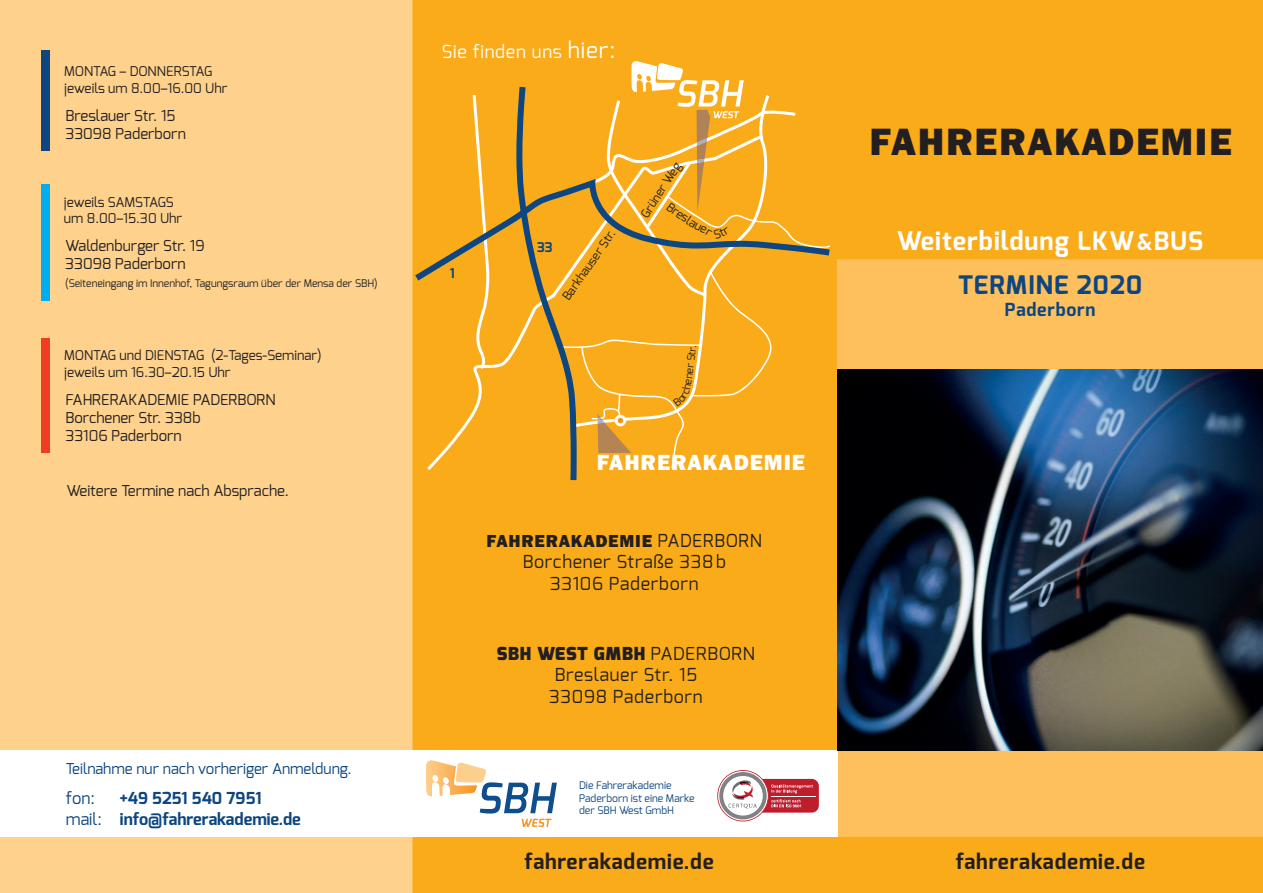
<style>
.page{position:relative;width:1263px;height:893px;background:#faab1a}
.page>*{position:absolute;margin:0;border:0;box-sizing:border-box;transform-origin:0 0}
.t1{font:800 39.15px "Franklin Gothic";letter-spacing:.04em;color:#231f20}
.t2{font:700 25.5px "Exo";letter-spacing:.04em;color:#fff}
.t3{font:700 25.5px "Exo";letter-spacing:.04em;color:#0d4680}
.t4{font:800 22.5px "Franklin Gothic";letter-spacing:.04em;color:#fff}
.t5{font:700 21px "Exo";letter-spacing:.04em;color:#231f20}
.t6{font:18px "Exo";letter-spacing:.04em;color:#fff}
.t7{font:700 18px "Exo";letter-spacing:.04em;color:#0d4680}
.t8{font:17.85px/21.5px "Exo";letter-spacing:.04em;color:#231f20;text-align:center}
.t9{font:800 17.85px "Franklin Gothic";letter-spacing:.04em;color:#231f20}
.t10{font:700 16.5px/21px "Exo";color:#0d4680}
.t11{font:16.5px "Exo";color:#0d4680}
.t12{font:15px/18px "Exo";color:#231f20}
.t13{font:15px "Exo";color:#0d4680}
.t14{font:13.5px/16.2px "Exo";color:#231f20}
.t15{font:700 13.5px "Exo";color:#0d4680}
.t16{font:12px "Exo";color:#231f20}
.t17{font:10.5px "Exo";color:#231f20}
.t18{font:10.5px/12.6px "Exo";color:#0d4680}
.s1{font-weight:400}
.s2{font-size:22.5px}
.s3{font-family:"Exo";font-weight:400}
.s4{font-weight:900}
</style>
<div class="page">
<div style="left:0;top:0;width:412px;height:893px;background:#fed28d"></div>
<div style="left:0;top:750px;width:838px;height:87px;background:#fff"></div>
<svg style="left:426px;top:760px;width:131px;height:67px"></svg>
<div style="left:837px;top:259px;width:426px;height:578px;background:#fdc05d"></div>
<hr style="left:837px;top:750px;width:1px;height:87px;background:#fff">
<img style="left:838px;top:369px;width:425px;height:381px">
<div style="left:41px;top:50px;width:9px;height:100px;background:#0d4680"></div>
<div style="left:726px;top:779px;width:93px;height:34px;background:#be1d2c;border-radius:7px"></div>
<hr style="left:771px;top:796px;width:44px;height:1px;background:#fff">
<svg style="left:717px;top:770px;width:96px;height:51px"></svg>
<div style="left:41px;top:184px;width:8px;height:116px;background:#00aeef"></div>
<div style="left:41px;top:338px;width:9px;height:115px;background:#ef3c22"></div>
<svg style="left:415px;top:61px;width:415px;height:419px"></svg>
<p class="t14" style="left:64px;top:63px;width:165px">MONTAG – DONNERSTAG jeweils um 8.00–16.00 Uhr</p>
<p class="t12" style="left:65px;top:106px;width:122px">Breslauer Str. 15<br>33098 Paderborn</p>
<p class="t14" style="left:64px;top:194px;width:120px">jeweils SAMSTAGS um 8.00–15.30 Uhr</p>
<p class="t12" style="left:65px;top:236px;width:141px">Waldenburger Str. 19<br>33098 Paderborn</p>
<p class="t17" style="left:65px;top:276px;width:314px">(Seiteneingang im Innenhof, Tagungsraum über der Mensa der SBH)</p>
<p class="t14" style="left:64px;top:347px;width:259px">MONTAG und DIENSTAG (2-Tages-Seminar) jeweils um 16.30–20.15 Uhr</p>
<p class="t12" style="left:65px;top:390px;width:212px">FAHRERAKADEMIE PADERBORN<br>Borchener Str. 338b<br>33106 Paderborn</p>
<p class="t12" style="left:66px;top:481px;width:224px">Weitere Termine nach Absprache.</p>
<p class="t13" style="left:66px;top:759px;width:287px">Teilnahme nur nach vorheriger Anmeldung.</p>
<p class="t11" style="left:66px;top:788px;width:30px">fon:</p>
<p class="t10" style="left:66px;top:788px;width:236px;text-indent:54px">+49 5251 540 7951 <span class="s1">mail:</span> info@fahrerakademie.de</p>
<p class="t6" style="left:442px;top:39px;width:175px">Sie finden uns <span class="s2">hier:</span></p>
<p class="t15" style="left:450px;top:265px;width:7px">1</p>
<p class="t15" style="left:537px;top:238px;width:17px">33</p>
<p class="t16" style="left:559px;top:294px;width:84px;rotate:-55deg">Barkhauser Str.</p>
<p class="t16" style="left:637px;top:212px;width:65px;rotate:-57deg">Grüner Weg</p>
<p class="t17" style="left:684px;top:360px;width:18px;rotate:-83deg">Str.</p>
<h3 class="t4" style="left:597px;top:448px;width:210px">FAHRERAKADEMIE</h3>
<p class="t9" style="left:487px;top:529px;width:277px">FAHRERAKADEMIE <span class="s3">PADERBORN</span></p>
<p class="t8" style="left:523px;top:551px;width:205px">Borchener Straße 338b<br>33106 Paderborn</p>
<p class="t8" style="left:497px;top:643px;width:260px"><span class="s4">SBH WEST GMBH</span> PADERBORN<br>Breslauer Str. 15<br>33098 Paderborn</p>
<p class="t18" style="left:579px;top:779px;width:117px">Die Fahrerakademie<br>Paderborn ist eine Marke der SBH West GmbH</p>
<h3 class="t5" style="left:524px;top:848px;width:191px">fahrerakademie.de</h3>
<h1 class="t1" style="left:870px;top:116px;width:364px">FAHRERAKADEMIE</h1>
<h2 class="t2" style="left:897px;top:225px;width:308px">Weiterbildung LKW <span class="s2">&amp;</span> BUS</h2>
<h2 class="t3" style="left:958px;top:269px;width:185px">TERMINE 2020</h2>
<p class="t7" style="left:1005px;top:298px;width:92px">Paderborn</p>
<h3 class="t5" style="left:956px;top:848px;width:191px">fahrerakademie.de</h3>
</div>
